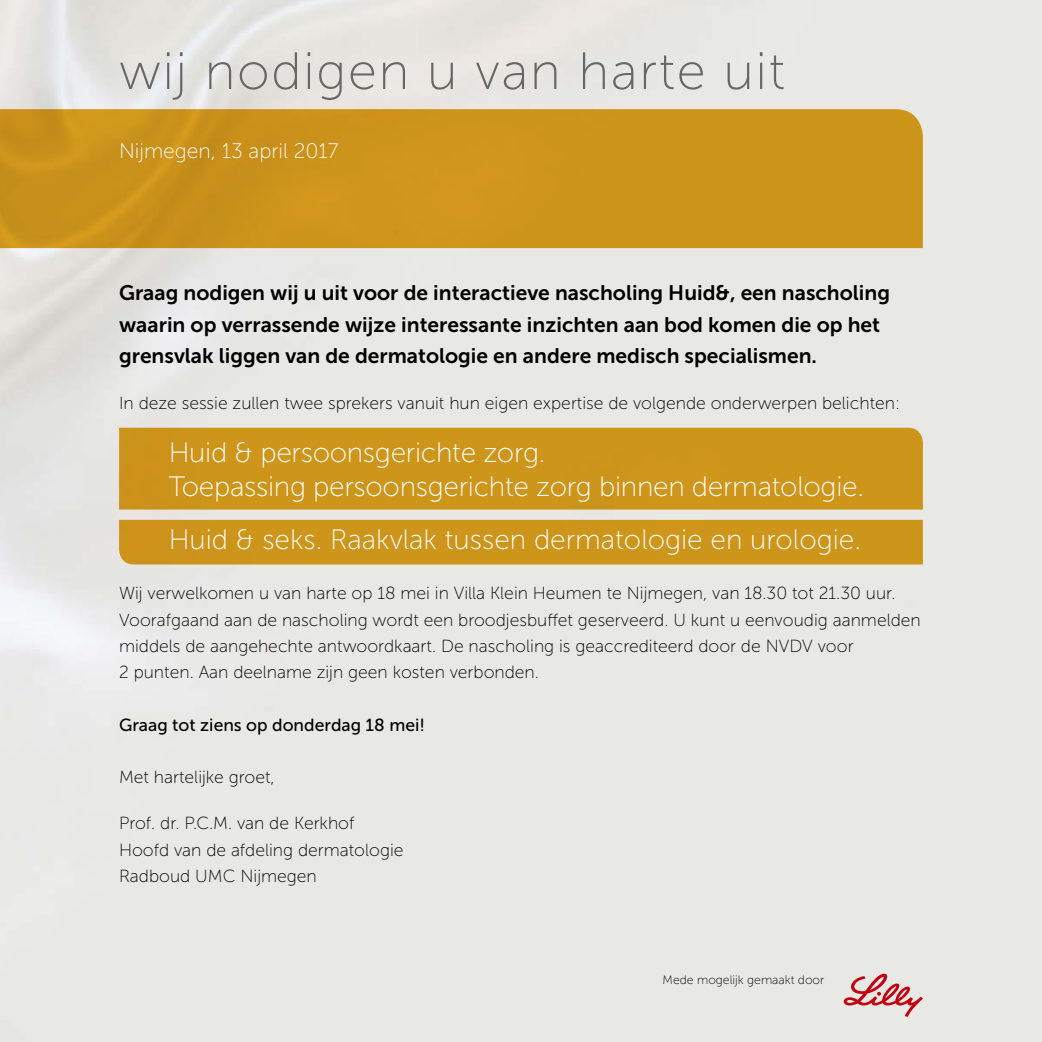
<style>
.page{position:relative;width:1042px;height:1042px;background:#fff}
.page>*{position:absolute;margin:0;border:0;box-sizing:border-box;transform-origin:0 0}
.t1{font:52.5px "Museo Sans 100";letter-spacing:.03em;color:#676766}
.t2{font:28px/33.2px "Museo Sans 100";letter-spacing:-.01em;color:#fff}
.t3{font:21px/31.5px "Museo Sans 700";color:#000}
.t4{font:21px "Museo Sans 100";color:#fff}
.t5{font:17.5px/26.2px "Museo Sans 100";color:#000}
.t6{font:17.5px "Museo Sans 500";color:#000}
.t7{font:12.25px "Museo Sans 100";color:#000}
</style>
<div class="page">
<div style="left:119px;top:428px;width:804px;height:81px;background:#ce951b"></div>
<div style="left:119px;top:520px;width:804px;height:44px;background:#ce951b"></div>
<div style="left:0;top:109px;width:923px;height:139px;background:#ce951b"></div>
<svg style="left:844px;top:973px;width:79px;height:44px;background:#deafb0"></svg>
<p class="t1" style="left:119px;top:43px;width:667px">wij nodigen u van harte uit</p>
<p class="t4" style="left:119px;top:140px;width:221px">Nijmegen, 13 april 2017</p>
<p class="t3" style="left:119px;top:277px;width:772px">Graag nodigen wij u uit voor de interactieve nascholing Huid&amp;, een nascholing waarin op verrassende wijze interessante inzichten aan bod komen die op het grensvlak liggen van de dermatologie en andere medisch specialismen.</p>
<p class="t5" style="left:119px;top:390px;width:782px">In deze sessie zullen twee sprekers vanuit hun eigen expertise de volgende onderwerpen belichten:</p>
<p class="t2" style="left:169px;top:436px;width:697px">Huid &amp; persoonsgerichte zorg.<br>Toepassing persoonsgerichte zorg binnen dermatologie.</p>
<p class="t2" style="left:169px;top:523px;width:694px">Huid &amp; seks. Raakvlak tussen dermatologie en urologie.</p>
<p class="t5" style="left:119px;top:580px;width:803px">Wij verwelkomen u van harte op 18 mei in Villa Klein Heumen te Nijmegen, van 18.30 tot 21.30 uur.<br>Voorafgaand aan de nascholing wordt een broodjesbuffet geserveerd. U kunt u eenvoudig aanmelden middels de aangehechte antwoordkaart. De nascholing is geaccrediteerd door de NVDV voor<br>2 punten. Aan deelname zijn geen kosten verbonden.</p>
<p class="t6" style="left:119px;top:715px;width:307px">Graag tot ziens op donderdag 18 mei!</p>
<p class="t5" style="left:119px;top:764px;width:157px">Met hartelijke groet,</p>
<p class="t5" style="left:119px;top:810px;width:237px">Prof. dr. P.C.M. van de Kerkhof</p>
<p class="t5" style="left:119px;top:836px;width:286px">Hoofd van de afdeling dermatologie</p>
<p class="t5" style="left:119px;top:863px;width:199px">Radboud UMC Nijmegen</p>
<p class="t7" style="left:662px;top:973px;width:163px">Mede mogelijk gemaakt door</p>
</div>
